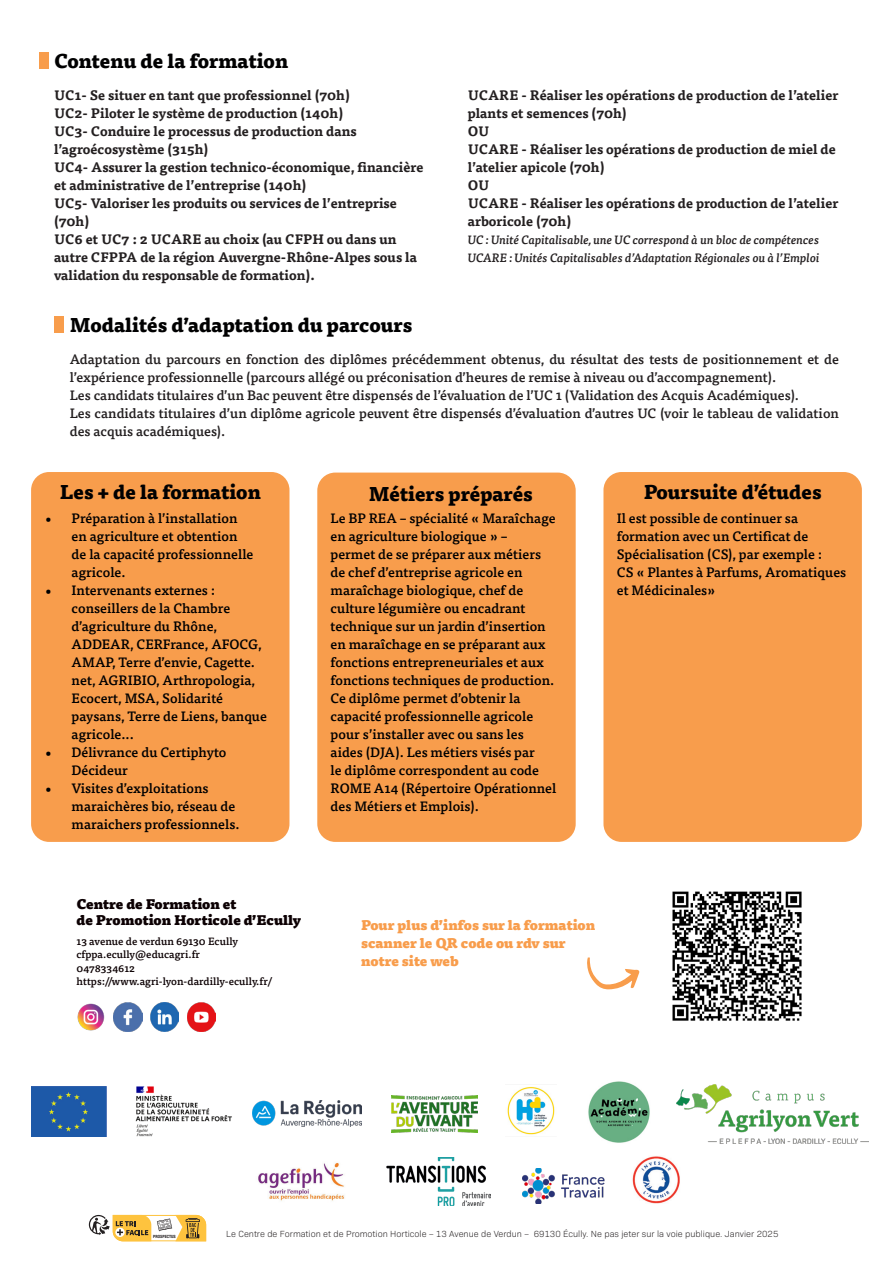
<style>
.page{position:relative;width:893px;height:1263px;background:#fff}
.page>*{position:absolute;margin:0;border:0;box-sizing:border-box;transform-origin:0 0}
.t1{font:800 19.5px "Tisa Pro";color:#000001}
.t2{font:800 19.5px "Tisa Pro";color:#000002}
.t3{font:500 13.5px/18px "Tisa Pro";color:#000001}
.t4{font:700 13.5px/18px "Tisa Pro";color:#231f20}
.t5{font:500 13.5px/18px "Tisa Pro";color:#231f20}
.t6{font:500 13.5px/18px "Tisa Pro";color:#000002}
.t7{font:900 13.5px "Tisa Pro";color:#f89d4c}
.t8{font:900 13.5px "Tisa Pro";color:#0c0003}
.t9{font:italic 500 12px "Tisa Pro";color:#231f20}
.t10{font:500 10.5px "Tisa Pro";color:#0c0003}
.t11{font:300 9px "Bio Sans";color:#231f20}
.t12{font:700 condensed 4.35px "Helvetica Neue LT Com";color:#231f20}
</style>
<div class="page">
<div style="left:31px;top:472px;width:258px;height:370px;background:#f89d4c;border-radius:18px"></div>
<div style="left:317px;top:473px;width:259px;height:369px;background:#f89d4c;border-radius:18px"></div>
<div style="left:603px;top:472px;width:259px;height:370px;background:#f89d4c;border-radius:18px"></div>
<div style="left:39px;top:52px;width:10px;height:16px;background:#f89d4c"></div>
<img style="left:150px;top:1003px;width:29px;height:28px">
<img style="left:77px;top:1003px;width:28px;height:28px">
<img style="left:113px;top:1003px;width:29px;height:28px">
<img style="left:187px;top:1003px;width:29px;height:28px">
<svg style="left:587px;top:957px;width:53px;height:33px"></svg>
<svg style="left:88px;top:1214px;width:119px;height:28px"></svg>
<img style="left:135px;top:1086px;width:97px;height:51px">
<img style="left:507px;top:1087px;width:48px;height:48px">
<img style="left:253px;top:1101px;width:109px;height:25px">
<img style="left:676px;top:1084px;width:192px;height:60px">
<img style="left:392px;top:1095px;width:86px;height:37px">
<img style="left:588px;top:1081px;width:62px;height:62px">
<div style="left:31px;top:1087px;width:75px;height:50px;background:#1d59a8"></div>
<img style="left:258px;top:1162px;width:87px;height:39px">
<img style="left:632px;top:1156px;width:48px;height:48px">
<img style="left:387px;top:1157px;width:104px;height:49px">
<img style="left:523px;top:1168px;width:82px;height:35px">
<div style="left:54px;top:316px;width:9px;height:16px;background:#f89d4c"></div>
<img style="left:672px;top:891px;width:130px;height:130px">
<p class="t1" style="left:54px;top:45px;width:236px">Contenu de la formation</p>
<p class="t4" style="left:54px;top:85px;width:297px">UC1- Se situer en tant que professionnel (70h)</p>
<p class="t4" style="left:54px;top:103px;width:291px">UC2- Piloter le système de production (140h)</p>
<p class="t4" style="left:54px;top:121px;width:304px">UC3- Conduire le processus de production dans l’agroécosystème (315h)</p>
<p class="t4" style="left:54px;top:157px;width:371px">UC4- Assurer la gestion technico-économique, financière et administrative de l’entreprise (140h)</p>
<p class="t4" style="left:54px;top:193px;width:344px">UC5- Valoriser les produits ou services de l’entreprise (70h)</p>
<p class="t4" style="left:54px;top:229px;width:365px">UC6 et UC7 : 2 UCARE au choix (au CFPH ou dans un autre CFPPA de la région Auvergne-Rhône-Alpes sous la validation du responsable de formation).</p>
<p class="t4" style="left:468px;top:85px;width:372px">UCARE - Réaliser les opérations de production de l’atelier plants et semences (70h)</p>
<p class="t4" style="left:468px;top:121px;width:23px">OU</p>
<p class="t4" style="left:468px;top:139px;width:370px">UCARE - Réaliser les opérations de production de miel de l’atelier apicole (70h)</p>
<p class="t4" style="left:468px;top:175px;width:23px">OU</p>
<p class="t4" style="left:468px;top:193px;width:372px">UCARE - Réaliser les opérations de production de l’atelier arboricole (70h)</p>
<p class="t9" style="left:468px;top:231px;width:353px">UC : Unité Capitalisable, une UC correspond à un bloc de compétences</p>
<p class="t9" style="left:468px;top:249px;width:353px">UCARE : Unités Capitalisables d’Adaptation Régionales ou à l’Emploi</p>
<p class="t1" style="left:70px;top:309px;width:344px">Modalités d’adaptation du parcours</p>
<p class="t5" style="left:70px;top:349px;width:771px">Adaptation du parcours en fonction des diplômes précédemment obtenus, du résultat des tests de positionnement et de l’expérience professionnelle (parcours allégé ou préconisation d’heures de remise à niveau ou d’accompagnement).</p>
<p class="t5" style="left:70px;top:385px;width:731px">Les candidats titulaires d’un Bac peuvent être dispensés de l’évaluation de l’UC 1 (Validation des Acquis Académiques).</p>
<p class="t5" style="left:70px;top:403px;width:771px">Les candidats titulaires d’un diplôme agricole peuvent être dispensés d’évaluation d’autres UC (voir le tableau de validation des acquis académiques).</p>
<p class="t1" style="left:60px;top:475px;width:203px">Les + de la formation</p>
<p class="t3" style="left:72px;top:508px;width:183px;text-indent:-27px">• Préparation à l’installation en agriculture et obtention de la capacité professionnelle agricole.</p>
<p class="t3" style="left:72px;top:580px;width:197px;text-indent:-27px">• Intervenants externes : conseillers de la Chambre d’agriculture du Rhône,<br>ADDEAR, CERFrance, AFOCG,<br>AMAP, Terre d’envie, Cagette. net, AGRIBIO, Arthropologia,<br>Ecocert, MSA, Solidarité paysans, Terre de Liens, banque agricole...</p>
<p class="t3" style="left:72px;top:742px;width:156px;text-indent:-27px">• Délivrance du Certiphyto<br>Décideur</p>
<p class="t3" style="left:72px;top:778px;width:169px;text-indent:-27px">• Visites d’exploitations maraichères bio, réseau de maraichers professionnels.</p>
<p class="t8" style="left:77px;top:892px;width:161px">Centre de Formation et</p>
<p class="t8" style="left:77px;top:908px;width:226px">de Promotion Horticole d’Ecully</p>
<p class="t10" style="left:77px;top:933px;width:163px">13 avenue de verdun 69130 Ecully</p>
<p class="t10" style="left:77px;top:946px;width:125px">cfppa.ecully@educagri.fr</p>
<p class="t10" style="left:77px;top:960px;width:60px">0478334612</p>
<p class="t10" style="left:77px;top:973px;width:197px">https://www.agri-lyon-dardilly-ecully.fr/</p>
<p class="t1" style="left:369px;top:478px;width:165px">Métiers préparés</p>
<p class="t3" style="left:331px;top:508px;width:227px">Le BP REA – spécialité « Maraîchage en agriculture biologique » –<br>permet de se préparer aux métiers de chef d’entreprise agricole en maraîchage biologique, chef de culture légumière ou encadrant technique sur un jardin d’insertion en maraîchage en se préparant aux fonctions entrepreneuriales et aux fonctions techniques de production.<br>Ce diplôme permet d’obtenir la capacité professionnelle agricole pour s’installer avec ou sans les aides (DJA). Les métiers visés par<br>le diplôme correspondent au code ROME A14 (Répertoire Opérationnel des Métiers et Emplois).</p>
<p class="t2" style="left:644px;top:475px;width:179px">Poursuite d’études</p>
<p class="t6" style="left:617px;top:508px;width:207px">Il est possible de continuer sa formation avec un Certificat de<br>Spécialisation (CS), par exemple :</p>
<p class="t6" style="left:617px;top:562px;width:231px">CS « Plantes à Parfums, Aromatiques et Médicinales»</p>
<p class="t7" style="left:361px;top:913px;width:236px">Pour plus d’infos sur la formation</p>
<p class="t7" style="left:361px;top:931px;width:206px">scanner le QR code ou rdv sur</p>
<p class="t7" style="left:361px;top:949px;width:99px">notre site web</p>
<p class="t12" style="left:153px;top:1233px;width:24px">PROSPECTUS</p>
<p class="t11" style="left:226px;top:1228px;width:554px">Le Centre de Formation et de Promotion Horticole – 13 Avenue de Verdun – 69130 Écully. Ne pas jeter sur la voie publique. Janvier 2025</p>
</div>
